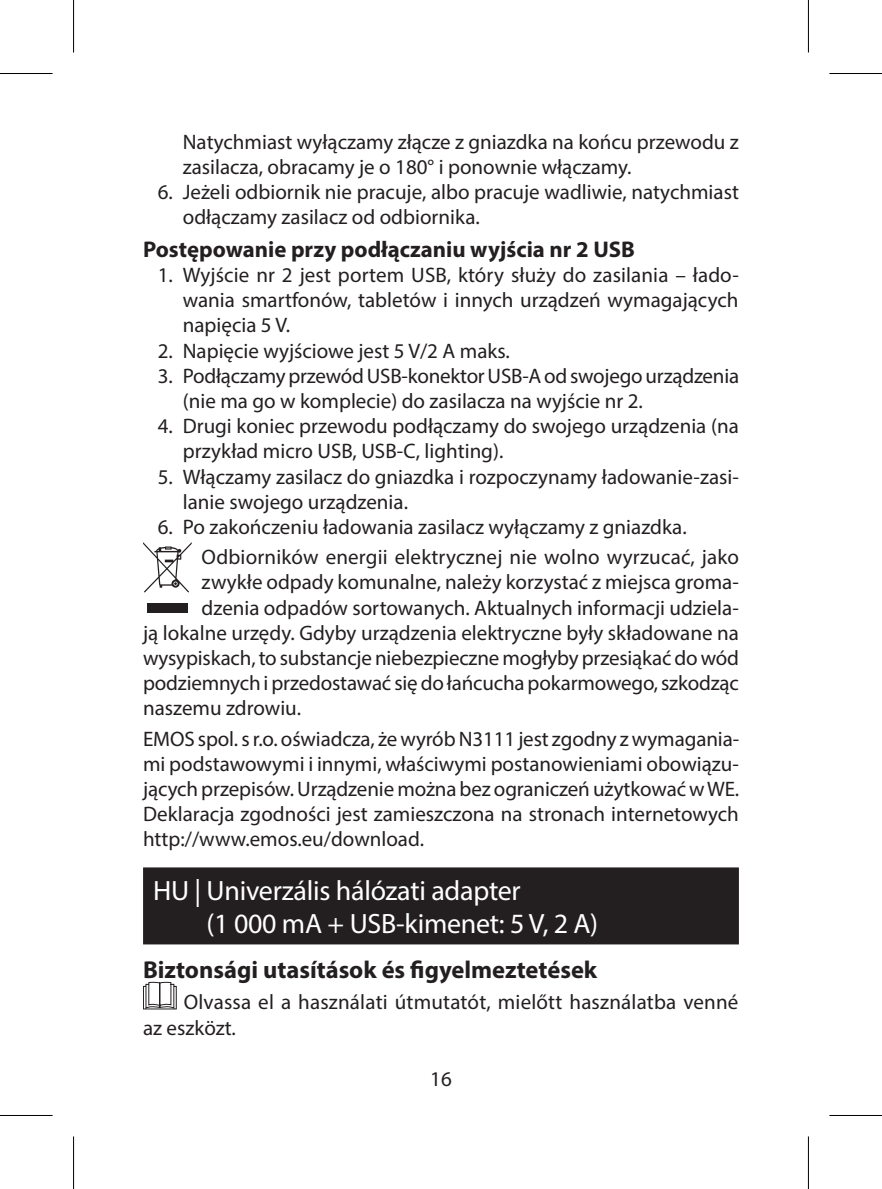
<style>
.page{position:relative;width:882px;height:1189px;background:#fff}
.page>*{position:absolute;margin:0;border:0;box-sizing:border-box;transform-origin:0 0}
.t1{font:28px/33.6px "Myriad Pro";letter-spacing:-.01em;color:#fff}
.t2{font:700 24.5px "Myriad Pro";color:#231f20}
.t3{font:700 22.75px "Myriad Pro";color:#231f20}
.t4{font:21px/25.2px "Myriad Pro";color:#231f20}
</style>
<div class="page">
<div style="left:143px;top:867px;width:595px;height:77px;background:#231f20"></div>
<svg style="left:143px;top:542px;width:49px;height:50px"></svg>
<div style="left:147px;top:602px;width:40px;height:10px;background:#231f20"></div>
<svg style="left:143px;top:982px;width:33px;height:27px"></svg>
<div style="left:71px;top:0;width:5px;height:53px;background:#f6f6f6"></div>
<div style="left:71px;top:1136px;width:5px;height:53px;background:#f6f6f6"></div>
<svg style="left:808px;top:0;width:1px;height:53px"></svg>
<svg style="left:808px;top:1136px;width:1px;height:53px"></svg>
<hr style="left:0;top:73px;width:52px;height:1px;background:#000">
<hr style="left:829px;top:73px;width:52px;height:1px;background:#000">
<hr style="left:0;top:1115px;width:52px;height:1px;background:#000">
<hr style="left:829px;top:1115px;width:52px;height:1px;background:#000">
<hr style="left:73px;top:0;width:1px;height:53px;background:#000">
<hr style="left:73px;top:1136px;width:1px;height:53px;background:#000">
<hr style="left:807px;top:0;width:1px;height:53px;background:#000">
<hr style="left:807px;top:1136px;width:1px;height:53px;background:#000">
<p class="t4" style="left:183px;top:129px;width:557px">Natychmiast wyłączamy złącze z gniazdka na końcu przewodu z zasilacza, obracamy je o 180° i ponownie włączamy.</p>
<p class="t4" style="left:183px;top:179px;width:557px;text-indent:-25px">6. Jeżeli odbiornik nie pracuje, albo pracuje wadliwie, natychmiast odłączamy zasilacz od odbiornika.</p>
<p class="t3" style="left:143px;top:234px;width:493px">Postępowanie przy podłączaniu wyjścia nr 2 USB</p>
<p class="t4" style="left:183px;top:262px;width:557px;text-align:justify;text-indent:-25px">1. Wyjście nr 2 jest portem USB, który służy do zasilania – łado&shy;wania smartfonów, tabletów i innych urządzeń wymagających napięcia 5 V.</p>
<p class="t4" style="left:158px;top:337px;width:353px">2. Napięcie wyjściowe jest 5 V/2 A maks.</p>
<p class="t4" style="left:183px;top:363px;width:557px;text-indent:-25px">3. Podłączamy przewód USB-konektor USB-A od swojego urządzenia (nie ma go w komplecie) do zasilacza na wyjście nr 2.</p>
<p class="t4" style="left:183px;top:413px;width:557px;text-indent:-25px">4. Drugi koniec przewodu podłączamy do swojego urządzenia (na przykład micro USB, USB-C, lighting).</p>
<p class="t4" style="left:183px;top:463px;width:557px;text-indent:-25px">5. Włączamy zasilacz do gniazdka i rozpoczynamy ładowanie-zasi&shy;lanie swojego urządzenia.</p>
<p class="t4" style="left:201px;top:511px;width:538px;line-height:30.1px;text-indent:-44px">6. Po zakończeniu ładowania zasilacz wyłączamy z gniazdka.<br>Odbiorników energii elektrycznej nie wolno wyrzucać, jako</p>
<p class="t4" style="left:201px;top:569px;width:538px">zwykłe odpady komunalne, należy korzystać z miejsca groma-</p>
<p class="t4" style="left:201px;top:594px;width:538px">dzenia odpadów sortowanych. Aktualnych informacji udziela-</p>
<p class="t4" style="left:143px;top:620px;width:597px">ją lokalne urzędy. Gdyby urządzenia elektryczne były składowane na</p>
<p class="t4" style="left:143px;top:645px;width:597px">wysypiskach, to substancje niebezpieczne mogłyby przesiąkać do wód</p>
<p class="t4" style="left:143px;top:670px;width:597px">podziemnych i przedostawać się do łańcucha pokarmowego, szkodząc</p>
<p class="t4" style="left:143px;top:695px;width:159px">naszemu zdrowiu.</p>
<p class="t4" style="left:143px;top:725px;width:597px;text-align:justify">EMOS spol. s r.o. oświadcza, że wyrób N3111 jest zgodny z wymagania&shy;mi podstawowymi i innymi, właściwymi postanowieniami obowiązu&shy;jących przepisów. Urządzenie można bez ograniczeń użytkować w WE.<br>Deklaracja zgodności jest zamieszczona na stronach internetowych http://www.emos.eu/download.</p>
<h1 class="t1" style="left:206px;top:873px;width:393px;text-indent:-54px">HU | Univerzális hálózati adapter<br>(1 000 mA + USB-kimenet: 5 V, 2 A)</h1>
<p class="t2" style="left:143px;top:953px;width:455px">Biztonsági utasítások és figyelmeztetések</p>
<p class="t4" style="left:143px;top:989px;width:596px;text-indent:41px">Olvassa el a használati útmutatót, mielőtt használatba venné az eszközt.</p>
<p class="t4" style="left:430px;top:1065px;width:23px">16</p>
</div>
